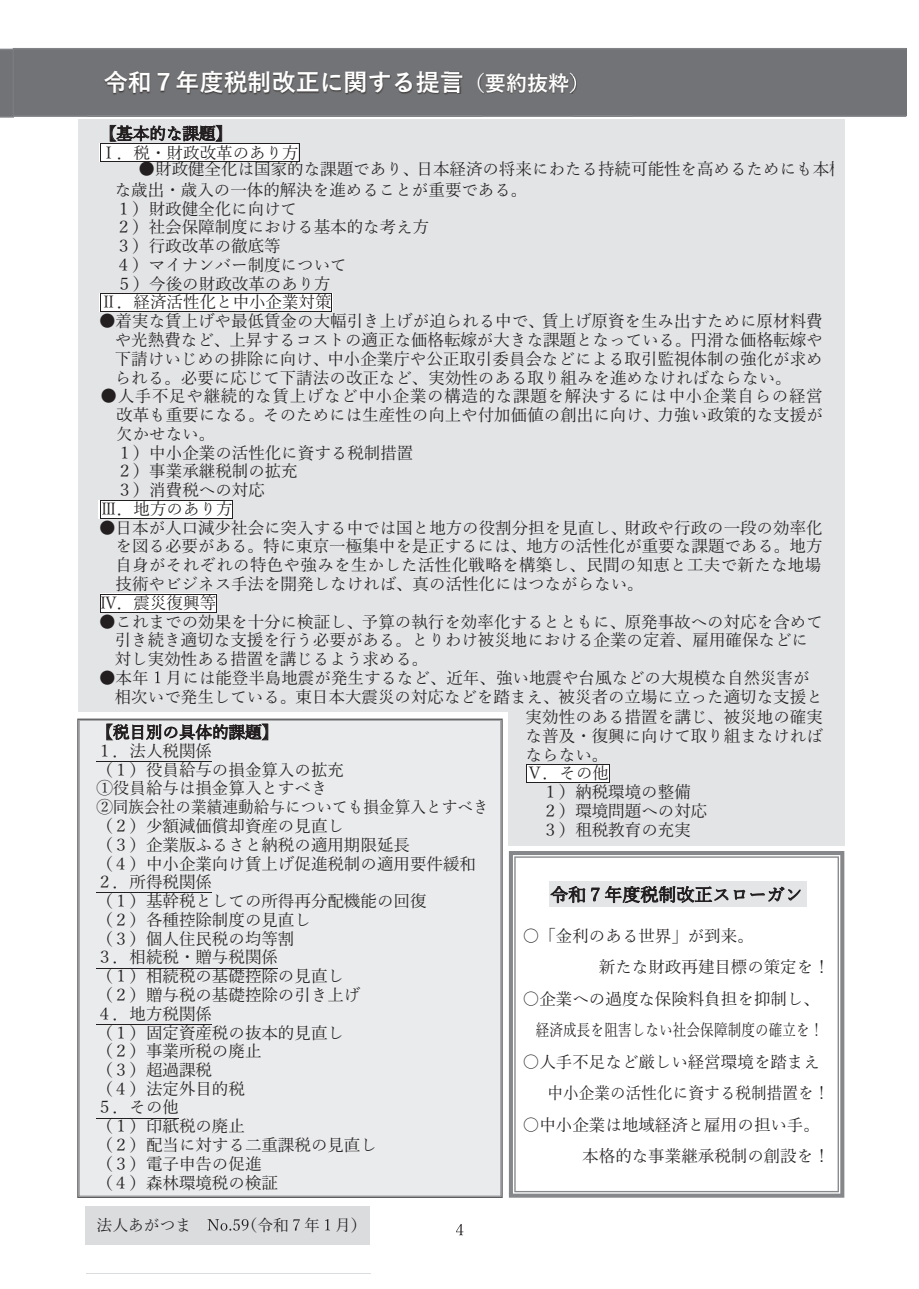
<style>
.page{position:relative;width:919px;height:1289px;background:#fff}
.page>*{position:absolute;margin:0;border:0;box-sizing:border-box;transform-origin:0 0}
.t1{font:700 24px "Yu Gothic";color:#fff}
.t2{font:18px "Yu Mincho";color:#231f20}
.t3{font:16.5px/18.8px "Yu Mincho";color:#231f20}
.t4{font:16.5px "Yu Mincho";letter-spacing:.04em;color:#231f20}
.t5{font:16.5px "Yu Mincho";letter-spacing:.02em;color:#231f20}
.t6{font:16.5px "Yu Mincho";color:#231f20;scale:.82 1}
.t7{font:16.5px "Yu Mincho";color:#231f20;scale:.94 1}
.t8{font:15.9px "Yu Mincho";letter-spacing:-.005em;color:#231f20}
.s1{font-size:21px}
</style>
<div class="page">
<svg style="left:0;top:48px;width:14px;height:70px"></svg>
<div style="left:78px;top:119px;width:766px;height:593px;background:#e3e4e6"></div>
<div style="left:508px;top:684px;width:336px;height:161px;background:#e3e4e6"></div>
<div style="left:99px;top:293px;width:233px;height:18px;background:#fff"></div>
<div style="left:99px;top:500px;width:134px;height:18px;background:#fff"></div>
<div style="left:100px;top:593px;width:117px;height:19px;background:#fff"></div>
<div style="left:526px;top:764px;width:82px;height:18px;background:#fff"></div>
<div style="left:100px;top:144px;width:198px;height:18px;background:#fff"></div>
<svg style="left:456px;top:1224px;width:7px;height:11px"></svg>
<div style="left:77px;top:718px;width:425px;height:479px;background:#eaebec"></div>
<svg style="left:13px;top:48px;width:893px;height:69px;background:#737477"></svg>
<img style="left:87px;top:59px;width:394px;height:57px">
<img style="left:441px;top:72px;width:8px;height:21px">
<img style="left:449px;top:62px;width:124px;height:51px">
<img style="left:449px;top:72px;width:13px;height:21px">
<img style="left:569px;top:73px;width:4px;height:21px">
<div style="left:573px;top:59px;width:60px;height:57px;background:#727376"></div>
<img style="left:573px;top:73px;width:3px;height:21px">
<svg style="left:509px;top:851px;width:335px;height:346px"></svg>
<svg style="left:106px;top:723px;width:162px;height:18px;background:#929192"></svg>
<hr style="left:96px;top:761px;width:116px;height:1px;background:#231f20">
<hr style="left:96px;top:892px;width:116px;height:1px;background:#231f20">
<hr style="left:96px;top:967px;width:182px;height:1px;background:#231f20">
<hr style="left:96px;top:1023px;width:116px;height:1px;background:#231f20">
<hr style="left:96px;top:1117px;width:83px;height:1px;background:#231f20">
<svg style="left:110px;top:125px;width:112px;height:17px"></svg>
<hr style="left:100px;top:143px;width:198px;height:1px;background:#231f20">
<svg style="left:100px;top:144px;width:1px;height:17px"></svg>
<hr style="left:100px;top:161px;width:198px;height:1px;background:#231f20">
<hr style="left:100px;top:293px;width:231px;height:1px;background:#231f20">
<svg style="left:100px;top:294px;width:1px;height:17px"></svg>
<hr style="left:100px;top:311px;width:231px;height:1px;background:#231f20">
<svg style="left:331px;top:293px;width:1px;height:19px"></svg>
<hr style="left:100px;top:500px;width:132px;height:1px;background:#231f20">
<svg style="left:100px;top:501px;width:1px;height:17px"></svg>
<hr style="left:100px;top:518px;width:132px;height:1px;background:#231f20">
<svg style="left:232px;top:500px;width:1px;height:19px"></svg>
<hr style="left:100px;top:594px;width:116px;height:1px;background:#231f20">
<svg style="left:100px;top:595px;width:1px;height:17px"></svg>
<hr style="left:100px;top:612px;width:116px;height:1px;background:#231f20">
<svg style="left:216px;top:594px;width:1px;height:19px"></svg>
<svg style="left:155px;top:671px;width:5px;height:12px"></svg>
<hr style="left:86px;top:1273px;width:284px;height:1px;background:#dbdcde">
<hr style="left:526px;top:764px;width:82px;height:1px;background:#231f20">
<hr style="left:526px;top:782px;width:82px;height:1px;background:#231f20">
<svg style="left:608px;top:764px;width:1px;height:19px"></svg>
<div style="left:85px;top:1205px;width:285px;height:39px;background:#dbdcde"></div>
<svg style="left:207px;top:1219px;width:41px;height:11px"></svg>
<svg style="left:293px;top:1219px;width:7px;height:11px"></svg>
<svg style="left:325px;top:1219px;width:5px;height:11px"></svg>
<svg style="left:550px;top:886px;width:250px;height:18px;background:#a7a6a8"></svg>
<h1 class="t1" style="left:104px;top:69px;width:488px">令和７年度税制改正に関する提言<span class="s1">（要約抜粋）</span></h1>
<p class="t3" style="left:100px;top:122px;width:200px">【基本的な課題】<br>Ⅰ．税・財政改革のあり方</p>
<p class="t3" style="left:115px;top:157px;width:749px;line-height:20.7px;text-indent:24px">●財政健全化は国家的な課題であり、日本経済の将来にわたる持続可能性を高めるためにも本格的な歳出・歳入の一体的解決を進めることが重要である。</p>
<p class="t3" style="left:116px;top:198px;width:183px">１）財政健全化に向けて</p>
<p class="t3" style="left:116px;top:216px;width:315px">２）社会保障制度における基本的な考え方</p>
<p class="t3" style="left:116px;top:235px;width:167px">３）行政改革の徹底等</p>
<p class="t3" style="left:116px;top:254px;width:233px">４）マイナンバー制度について</p>
<p class="t3" style="left:116px;top:273px;width:216px">５）今後の財政改革のあり方</p>
<p class="t3" style="left:100px;top:291px;width:233px">Ⅱ．経済活性化と中小企業対策</p>
<p class="t3" style="left:115px;top:310px;width:709px;text-align:justify;text-indent:-16px">●着実な賃上げや最低賃金の大幅引き上げが迫られる中で、賃上げ原資を生み出すために原材料費や光熱費など、上昇するコストの適正な価格転嫁が大きな課題となっている。円滑な価格転嫁や下請けいじめの排除に向け、中小企業庁や公正取引委員会などによる取引監視体制の強化が求められる。必要に応じて下請法の改正など、実効性のある取り組みを進めなければならない。</p>
<p class="t4" style="left:100px;top:381px;width:723px">●人手不足や継続的な賃上げなど中小企業の構造的な課題を解決するには中小企業自らの経営</p>
<p class="t3" style="left:116px;top:404px;width:708px">改革も重要になる。そのためには生産性の向上や付加価値の創出に向け、力強い政策的な支援が</p>
<p class="t3" style="left:116px;top:423px;width:101px">欠かせない。</p>
<p class="t3" style="left:116px;top:441px;width:298px">１）中小企業の活性化に資する税制措置</p>
<p class="t3" style="left:116px;top:460px;width:183px">２）事業承継税制の拡充</p>
<p class="t3" style="left:116px;top:479px;width:150px">３）消費税への対応</p>
<p class="t3" style="left:100px;top:498px;width:134px">Ⅲ．地方のあり方</p>
<p class="t3" style="left:99px;top:516px;width:725px">●日本が人口減少社会に突入する中では国と地方の役割分担を見直し、財政や行政の一段の効率化</p>
<p class="t3" style="left:115px;top:535px;width:708px">を図る必要がある。特に東京一極集中を是正するには、地方の活性化が重要な課題である。地方</p>
<p class="t5" style="left:115px;top:550px;width:707px">自身がそれぞれの特色や強みを生かした活性化戦略を構築し、民間の知恵と工夫で新たな地場</p>
<p class="t3" style="left:115px;top:573px;width:530px">技術やビジネス手法を開発しなければ、真の活性化にはつながらない。</p>
<p class="t3" style="left:100px;top:591px;width:117px">Ⅳ．震災復興等</p>
<p class="t3" style="left:115px;top:610px;width:709px;text-indent:-16px">●これまでの効果を十分に検証し、予算の執行を効率化するとともに、原発事故への対応を含めて引き続き適切な支援を行う必要がある。とりわけ被災地における企業の定着、雇用確保などに対し実効性ある措置を講じるよう求める。</p>
<p class="t3" style="left:99px;top:666px;width:712px">●本年 月には能登半島地震が発生するなど、近年、強い地震や台風などの大規模な自然災害が</p>
<p class="t3" style="left:115px;top:685px;width:709px">相次いで発生している。東日本大震災の対応などを踏まえ、被災者の立場に立った適切な支援と</p>
<p class="t3" style="left:525px;top:706px;width:299px">実効性のある措置を講じ、被災地の確実</p>
<p class="t3" style="left:525px;top:724px;width:299px">な普及・復興に向けて取り組まなければ</p>
<p class="t3" style="left:525px;top:743px;width:84px">ならない。</p>
<p class="t3" style="left:526px;top:762px;width:84px">Ⅴ．その他</p>
<p class="t3" style="left:542px;top:781px;width:150px">１）納税環境の整備</p>
<p class="t3" style="left:542px;top:799px;width:167px">２）環境問題への対応</p>
<p class="t3" style="left:542px;top:818px;width:150px">３）租税教育の充実</p>
<p class="t3" style="left:96px;top:721px;width:394px">【税目別の具体的課題】<br>１．法人税関係<br>（１）役員給与の損金算入の拡充<br>①役員給与は損金算入とすべき<br>②同族会社の業績連動給与についても損金算入とすべき（２）少額減価償却資産の見直し<br>（３）企業版ふるさと納税の適用期限延長<br>（４）中小企業向け賃上げ促進税制の適用要件緩和<br>２．所得税関係<br>（１）基幹税としての所得再分配機能の回復<br>（２）各種控除制度の見直し<br>（３）個人住民税の均等割<br>３．相続税・贈与税関係<br>（１）相続税の基礎控除の見直し<br>（２）贈与税の基礎控除の引き上げ<br>４．地方税関係<br>（１）固定資産税の抜本的見直し<br>（２）事業所税の廃止<br>（３）超過課税<br>（４）法定外目的税<br>５．その他<br>（１）印紙税の廃止<br>（２）配当に対する二重課税の見直し<br>（３）電子申告の促進<br>（４）森林環境税の検証</p>
<p class="t2" style="left:550px;top:878px;width:254px">令和７年度税制改正スローガン</p>
<p class="t3" style="left:522px;top:924px;width:233px">○「金利のある世界」が到来。</p>
<p class="t3" style="left:598px;top:956px;width:233px">新たな財政再建目標の策定を！</p>
<p class="t3" style="left:522px;top:987px;width:299px">〇企業への過度な保険料負担を抑制し、</p>
<p class="t6" style="left:536px;top:1014px;width:352px">経済成長を阻害しない社会保障制度の確立を！</p>
<p class="t3" style="left:522px;top:1050px;width:299px">〇人手不足など厳しい経営環境を踏まえ</p>
<p class="t7" style="left:547px;top:1077px;width:301px">中小企業の活性化に資する税制措置を！</p>
<p class="t3" style="left:522px;top:1113px;width:299px">〇中小企業は地域経済と雇用の担い手。</p>
<p class="t3" style="left:582px;top:1145px;width:249px">本格的な事業継承税制の創設を！</p>
<p class="t8" style="left:96px;top:1210px;width:96px">法人あがつま</p>
<p class="t8" style="left:241px;top:1210px;width:127px">（令和 年 月）</p>
</div>
